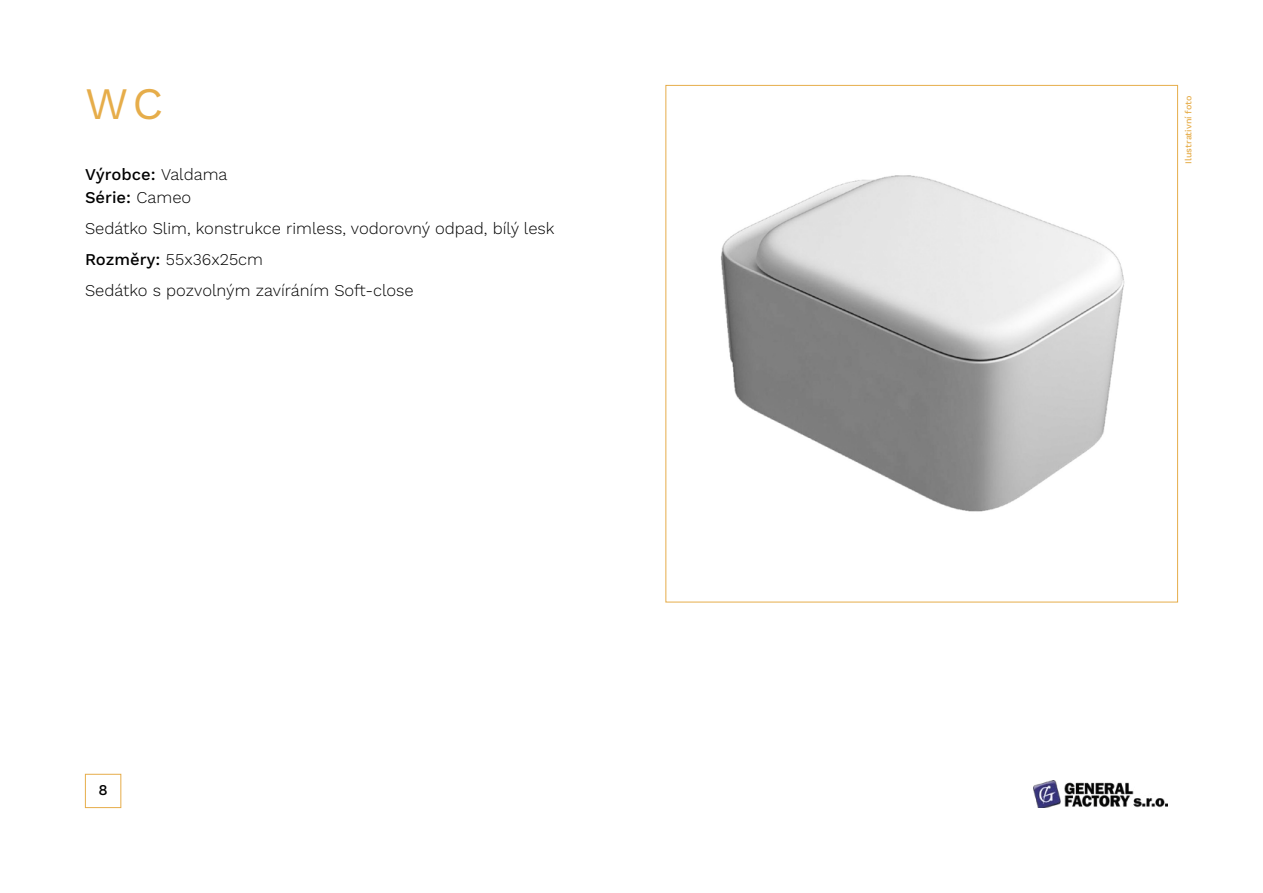
<style>
.page{position:relative;width:1263px;height:893px;background:#fff}
.page>*{position:absolute;margin:0;border:0;box-sizing:border-box;transform-origin:0 0}
.t1{font:45px "Work Sans";color:#e6ad4a}
.t2{font:300 16.5px/31px "Work Sans";color:#000}
.t3{font:500 16.5px/22.5px "Work Sans";color:#000}
.t4{font:500 15px "Work Sans";color:#000}
.t5{font:500 9px "Work Sans";color:#e6ad4a}
.s1{font-weight:300}
.s2{font-weight:500}
</style>
<div class="page">
<div style="left:85px;top:774px;width:36px;height:34px;border:1px solid #e6ad4a"></div>
<img style="left:721px;top:175px;width:404px;height:337px">
<img style="left:1033px;top:781px;width:134px;height:27px">
<h1 class="t1" style="left:85px;top:77px;width:80px">WC</h1>
<p class="t3" style="left:85px;top:164px;width:144px">Výrobce: <span class="s1">Valdama<br></span>Série: <span class="s1">Cameo</span></p>
<p class="t2" style="left:85px;top:213px;width:471px">Sedátko Slim, konstrukce rimless, vodorovný odpad, bílý lesk<br><span class="s2">Rozměry:</span> 55x36x25cm<br>Sedátko s pozvolným zavíráním Soft-close</p>
<p class="t4" style="left:98px;top:781px;width:11px">8</p>
<p class="t5" style="left:1183px;top:164px;width:70px;rotate:-90deg">Ilustrativní foto</p>
</div>
